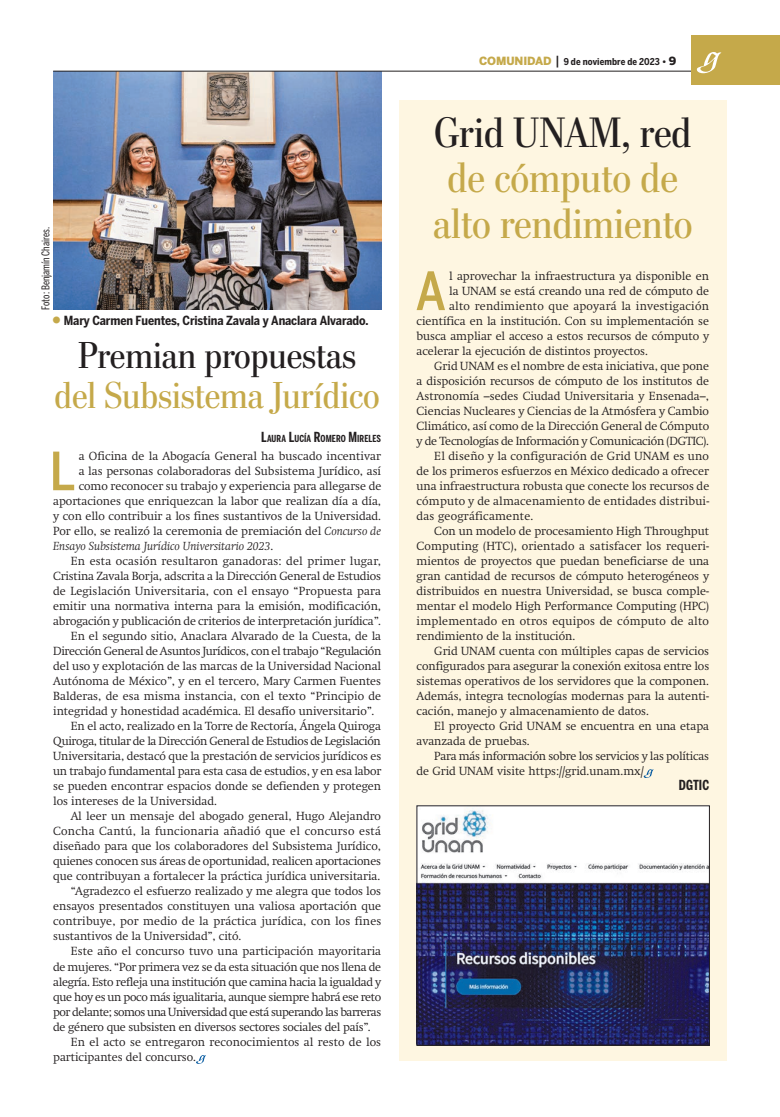
<style>
.page{position:relative;width:780px;height:1117px;background:#fff}
.page>*{position:absolute;margin:0;border:0;box-sizing:border-box;transform-origin:0 0}
.t1{font:500 52.12px "Benton Sans Cond";color:#c5a94a}
.t2{font:42.5px/45.5px "Stilson";color:#c5a94a;text-align:center}
.t3{font:42.5px "Stilson";color:#231f20}
.t4{font:37.5px "Stilson";color:#c5a94a}
.t5{font:37.5px "Stilson";color:#231f20}
.t6{font:700 13.75px "Benton Sans Comp";color:#231f20}
.t7{font:700 12.5px "Benton Sans Cond";letter-spacing:-.01em;color:#231f20}
.t8{font:300 11.62px "Swift";color:#231f20}
.t9{font:300 11.62px "Swift";letter-spacing:.02em;color:#231f20}
.t10{font:300 11.62px "Swift";letter-spacing:-.025em;color:#231f20}
.t11{font:300 11.62px "Swift";letter-spacing:-.02em;color:#231f20}
.t12{font:300 11.62px "Swift";letter-spacing:-.035em;color:#231f20}
.t13{font:300 11.62px "Swift";letter-spacing:-.03em;color:#231f20}
.t14{font:italic 300 11.62px "Swift";color:#231f20}
.t15{font:10.62px "Benton Sans Comp";color:#231f20}
.t16{font:700 9.62px "Benton Sans Comp";letter-spacing:.01em;color:#231f20}
.t17{font:700 9.38px "Benton Sans Cond";letter-spacing:.01em;color:#231f20}
.s1{font-size:13.75px}
.s2{font-style:italic}
.s3{font-style:normal}
.s4{font-family:"Benton Sans";font-weight:900;font-size:11.25px;color:#c5a94a}
.s5{font-weight:500;font-size:12.5px}
.s6{font-family:"Benton Sans";font-weight:900}
.s7{font-family:"Benton Sans";font-weight:900;font-size:11.25px}
</style>
<div class="page">
<img style="left:53px;top:72px;width:328px;height:237px">
<hr style="left:53px;top:71px;width:673px;height:1px;background:#231f20">
<div style="left:691px;top:35px;width:88px;height:50px;background:#c5a94a"></div>
<svg style="left:696px;top:52px;width:26px;height:21px"></svg>
<svg style="left:196px;top:1055px;width:10px;height:8px"></svg>
<div style="left:399px;top:100px;width:327px;height:960px;background:#fef6e1"></div>
<img style="left:418px;top:807px;width:289px;height:236px">
<div style="left:416px;top:805px;width:293px;height:240px;border:1px solid #231f20"></div>
<svg style="left:643px;top:769px;width:10px;height:8px"></svg>
<p class="t15" style="left:39px;top:310px;width:85px;rotate:-90deg">Foto: Benjamín Chaires.</p>
<p class="t7" style="left:64px;top:313px;width:306px">Mary Carmen Fuentes, Cristina Zavala y Anaclara Alvarado.</p>
<h3 class="t5" style="left:78px;top:333px;width:279px">Premian propuestas</h3>
<h3 class="t4" style="left:54px;top:373px;width:327px">del Subsistema Jurídico</h3>
<p class="t16" style="left:261px;top:433px;width:121px"><span class="s1">L</span>AURA <span class="s1">L</span>UCÍA <span class="s1">R</span>OMERO <span class="s1">M</span>IRELES</p>
<h1 class="t1" style="left:50px;top:440px;width:27px">L</h1>
<p class="t8" style="left:79px;top:449px;width:304px">a Oficina de la Abogacía General ha buscado incentivar</p>
<p class="t8" style="left:79px;top:464px;width:304px">a las personas colaboradoras del Subsistema Jurídico, así</p>
<p class="t8" style="left:79px;top:479px;width:304px">como reconocer su trabajo y experiencia para allegarse de</p>
<p class="t8" style="left:53px;top:494px;width:329px">aportaciones que enriquezcan la labor que realizan día a día,</p>
<p class="t8" style="left:53px;top:509px;width:329px">y con ello contribuir a los fines sustantivos de la Universidad.</p>
<p class="t8" style="left:53px;top:524px;width:329px">Por ello, se realizó la ceremonia de premiación del <span class="s2">Concurso de</span></p>
<p class="t14" style="left:53px;top:539px;width:221px">Ensayo Subsistema Jurídico Universitario 2023<span class="s3">.</span></p>
<p class="t8" style="left:71px;top:554px;width:311px">En esta ocasión resultaron ganadoras: del primer lugar,</p>
<p class="t8" style="left:53px;top:569px;width:329px">Cristina Zavala Borja, adscrita a la Dirección General de Estudios</p>
<p class="t8" style="left:53px;top:584px;width:329px">de Legislación Universitaria, con el ensayo “Propuesta para</p>
<p class="t8" style="left:53px;top:599px;width:329px">emitir una normativa interna para la emisión, modificación,</p>
<p class="t8" style="left:53px;top:614px;width:329px">abrogación y publicación de criterios de interpretación jurídica”.</p>
<p class="t8" style="left:71px;top:629px;width:312px">En el segundo sitio, Anaclara Alvarado de la Cuesta, de la</p>
<p class="t10" style="left:53px;top:644px;width:329px">Dirección General de Asuntos Jurídicos, con el trabajo “Regulación</p>
<p class="t8" style="left:53px;top:659px;width:329px">del uso y explotación de las marcas de la Universidad Nacional</p>
<p class="t8" style="left:53px;top:674px;width:329px">Autónoma de México”, y en el tercero, Mary Carmen Fuentes</p>
<p class="t8" style="left:53px;top:689px;width:329px">Balderas, de esa misma instancia, con el texto “Principio de</p>
<p class="t8" style="left:53px;top:704px;width:323px">integridad y honestidad académica. El desafío universitario”.</p>
<p class="t8" style="left:71px;top:719px;width:311px">En el acto, realizado en la Torre de Rectoría, Ángela Quiroga</p>
<p class="t10" style="left:53px;top:734px;width:329px">Quiroga, titular de la Dirección General de Estudios de Legislación</p>
<p class="t8" style="left:53px;top:749px;width:329px">Universitaria, destacó que la prestación de servicios jurídicos es</p>
<p class="t8" style="left:53px;top:764px;width:329px">un trabajo fundamental para esta casa de estudios, y en esa labor</p>
<p class="t8" style="left:53px;top:779px;width:329px">se pueden encontrar espacios donde se defienden y protegen</p>
<p class="t8" style="left:53px;top:794px;width:165px">los intereses de la Universidad.</p>
<p class="t8" style="left:71px;top:809px;width:312px">Al leer un mensaje del abogado general, Hugo Alejandro</p>
<p class="t9" style="left:53px;top:824px;width:329px">Concha Cantú, la funcionaria añadió que el concurso está</p>
<p class="t8" style="left:53px;top:839px;width:329px">diseñado para que los colaboradores del Subsistema Jurídico,</p>
<p class="t8" style="left:53px;top:854px;width:329px">quienes conocen sus áreas de oportunidad, realicen aportaciones</p>
<p class="t8" style="left:53px;top:869px;width:328px">que contribuyan a fortalecer la práctica jurídica universitaria.</p>
<p class="t8" style="left:71px;top:884px;width:312px">“Agradezco el esfuerzo realizado y me alegra que todos los</p>
<p class="t8" style="left:53px;top:899px;width:329px">ensayos presentados constituyen una valiosa aportación que</p>
<p class="t8" style="left:53px;top:914px;width:329px">contribuye, por medio de la práctica jurídica, con los fines</p>
<p class="t8" style="left:53px;top:929px;width:190px">sustantivos de la Universidad”, citó.</p>
<p class="t8" style="left:71px;top:944px;width:312px">Este año el concurso tuvo una participación mayoritaria</p>
<p class="t11" style="left:53px;top:959px;width:329px">de mujeres. “Por primera vez se da esta situación que nos llena de</p>
<p class="t10" style="left:53px;top:974px;width:329px">alegría. Esto refleja una institución que camina hacia la igualdad y</p>
<p class="t13" style="left:53px;top:989px;width:329px">que hoy es un poco más igualitaria, aunque siempre habrá ese reto</p>
<p class="t12" style="left:53px;top:1004px;width:329px">por delante; somos una Universidad que está superando las barreras</p>
<p class="t11" style="left:53px;top:1019px;width:319px">de género que subsisten en diversos sectores sociales del país”.</p>
<p class="t8" style="left:71px;top:1034px;width:312px">En el acto se entregaron reconocimientos al resto de los</p>
<p class="t8" style="left:53px;top:1049px;width:144px">participantes del concurso.</p>
<p class="t17" style="left:479px;top:56px;width:199px"><span class="s4">COMUNIDAD</span> <span class="s5">|</span> 9 de noviembre de 2023 <span class="s6">•</span> <span class="s7">9</span></p>
<h2 class="t3" style="left:434px;top:107px;width:259px">Grid UNAM, red</h2>
<h2 class="t2" style="left:433px;top:155px;width:261px">de cómputo de alto rendimiento</h2>
<h1 class="t1" style="left:415px;top:260px;width:32px">A</h1>
<p class="t8" style="left:449px;top:269px;width:261px">l aprovechar la infraestructura ya disponible en</p>
<p class="t8" style="left:449px;top:284px;width:261px">la UNAM se está creando una red de cómputo de</p>
<p class="t9" style="left:449px;top:299px;width:261px">alto rendimiento que apoyará la investigación</p>
<p class="t8" style="left:416px;top:314px;width:294px">científica en la institución. Con su implementación se</p>
<p class="t8" style="left:416px;top:329px;width:294px">busca ampliar el acceso a estos recursos de cómputo y</p>
<p class="t8" style="left:416px;top:344px;width:233px">acelerar la ejecución de distintos proyectos.</p>
<p class="t8" style="left:434px;top:359px;width:276px">Grid UNAM es el nombre de esta iniciativa, que pone</p>
<p class="t8" style="left:416px;top:374px;width:294px">a disposición recursos de cómputo de los institutos de</p>
<p class="t8" style="left:416px;top:389px;width:294px">Astronomía –sedes Ciudad Universitaria y Ensenada–,</p>
<p class="t8" style="left:416px;top:404px;width:294px">Ciencias Nucleares y Ciencias de la Atmósfera y Cambio</p>
<p class="t8" style="left:416px;top:419px;width:294px">Climático, así como de la Dirección General de Cómputo</p>
<p class="t11" style="left:416px;top:434px;width:294px">y de Tecnologías de Información y Comunicación (DGTIC).</p>
<p class="t9" style="left:434px;top:449px;width:276px">El diseño y la configuración de Grid UNAM es uno</p>
<p class="t8" style="left:416px;top:464px;width:294px">de los primeros esfuerzos en México dedicado a ofrecer</p>
<p class="t8" style="left:416px;top:479px;width:294px">una infraestructura robusta que conecte los recursos de</p>
<p class="t9" style="left:416px;top:494px;width:294px">cómputo y de almacenamiento de entidades distribui-</p>
<p class="t9" style="left:416px;top:509px;width:118px">das geográficamente.</p>
<p class="t8" style="left:434px;top:524px;width:276px">Con un modelo de procesamiento High Throughput</p>
<p class="t9" style="left:416px;top:539px;width:294px">Computing (HTC), orientado a satisfacer los requeri-</p>
<p class="t8" style="left:416px;top:554px;width:294px">mientos de proyectos que puedan beneficiarse de una</p>
<p class="t8" style="left:416px;top:569px;width:294px">gran cantidad de recursos de cómputo heterogéneos y</p>
<p class="t8" style="left:416px;top:584px;width:294px">distribuidos en nuestra Universidad, se busca comple-</p>
<p class="t8" style="left:416px;top:599px;width:294px">mentar el modelo High Performance Computing (HPC)</p>
<p class="t9" style="left:416px;top:614px;width:294px">implementado en otros equipos de cómputo de alto</p>
<p class="t8" style="left:416px;top:629px;width:160px">rendimiento de la institución.</p>
<p class="t8" style="left:434px;top:644px;width:276px">Grid UNAM cuenta con múltiples capas de servicios</p>
<p class="t8" style="left:416px;top:659px;width:294px">configurados para asegurar la conexión exitosa entre los</p>
<p class="t8" style="left:416px;top:674px;width:294px">sistemas operativos de los servidores que la componen.</p>
<p class="t8" style="left:416px;top:689px;width:294px">Además, integra tecnologías modernas para la autenti-</p>
<p class="t8" style="left:416px;top:704px;width:234px">cación, manejo y almacenamiento de datos.</p>
<p class="t8" style="left:434px;top:719px;width:276px">El proyecto Grid UNAM se encuentra en una etapa</p>
<p class="t8" style="left:416px;top:734px;width:115px">avanzada de pruebas.</p>
<p class="t8" style="left:434px;top:749px;width:276px">Para más información sobre los servicios y las políticas</p>
<p class="t8" style="left:416px;top:764px;width:229px">de Grid UNAM visite https://grid.unam.mx/</p>
<p class="t6" style="left:678px;top:777px;width:22px">DGTIC</p>
</div>
